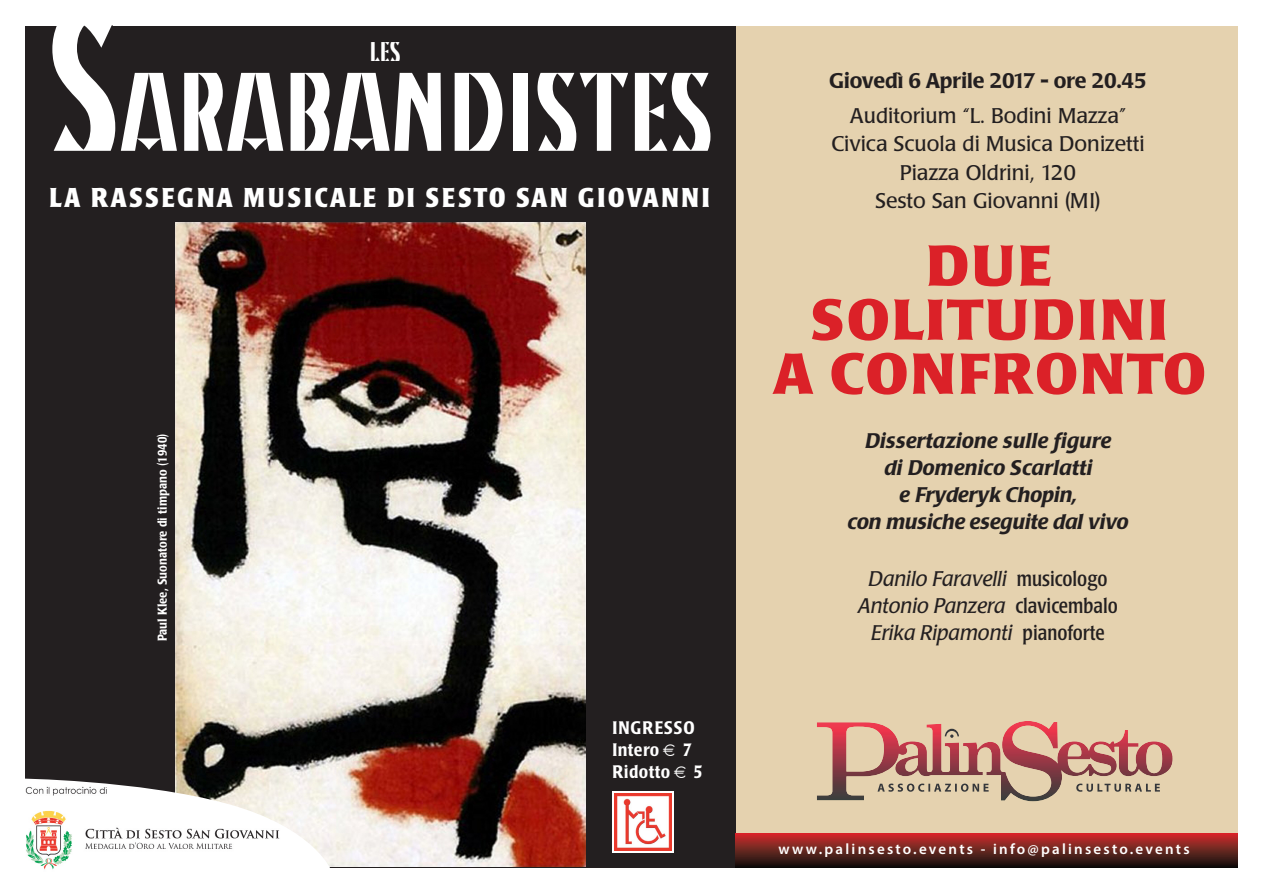
<style>
.page{position:relative;width:1263px;height:893px;background:#fff}
.page>*{position:absolute;margin:0;border:0;box-sizing:border-box;transform-origin:0 0}
.t1{font:111px "Kino";color:#fff}
.t2{font:700 57px/54px "Poppl Laudatio";letter-spacing:.045em;color:#db2128;text-align:center}
.t3{font:700 condensed 27px "Poppl Laudatio";letter-spacing:.1em;color:#fff}
.t4{font:27px "Kino";color:#fff}
.t5{font:21px/28.5px "Poppl Laudatio";color:#231f20;text-align:center}
.t6{font:italic 500 21px/27px "Poppl Laudatio";letter-spacing:.015em;color:#231f20;text-align:center}
.t7{font:italic 21px/27px "Poppl Laudatio";color:#231f20;text-align:center}
.t8{font:500 21px "Poppl Laudatio";color:#231f20}
.t9{font:500 condensed 18px/21.8px "Poppl Laudatio";letter-spacing:.025em;color:#fff}
.t10{font:600 15px "Myriad Pro";letter-spacing:.15em;color:#fff}
.t11{font:500 condensed 12.75px "Poppl Laudatio";letter-spacing:.005em;color:#fff}
.s1{font-size:180px}
.s2{font-style:normal;font-stretch:condensed}
</style>
<div class="page">
<div style="left:26px;top:26px;width:1211px;height:841px;background:#e5d2af"></div>
<div style="left:26px;top:26px;width:710px;height:841px;background:#231f20"></div>
<img style="left:176px;top:223px;width:409px;height:643px">
<div style="left:736px;top:833px;width:501px;height:34px;background:linear-gradient(to bottom,#d02f2e,#12150f)"></div>
<img style="left:817px;top:721px;width:353px;height:80px">
<svg style="left:877px;top:784px;width:112px;height:8px"></svg>
<svg style="left:1076px;top:784px;width:84px;height:8px"></svg>
<svg style="left:945px;top:729px;width:14px;height:9px"></svg>
<div style="left:612px;top:791px;width:62px;height:62px;background:linear-gradient(to right,#fff,#fff)"></div>
<img style="left:614px;top:793px;width:57px;height:57px">
<svg style="left:25px;top:778px;width:320px;height:90px;background:#d6d4d0"></svg>
<img style="left:25px;top:785px;width:256px;height:85px">
<h1 class="t1" style="left:47px;top:48px;width:668px"><span class="s1">S</span>ARABANDISTES</h1>
<p class="t4" style="left:369px;top:36px;width:33px">LES</p>
<p class="t3" style="left:49px;top:186px;width:662px">LA RASSEGNA MUSICALE DI SESTO SAN GIOVANNI</p>
<p class="t11" style="left:157px;top:641px;width:210px;rotate:-90deg">Paul Klee, Suonatore di timpano (1940)</p>
<p class="t9" style="left:612px;top:718px;width:84px">INGRESSO<br>Intero</p>
<p class="t9" style="left:683px;top:740px;width:10px">7</p>
<p class="t9" style="left:612px;top:762px;width:59px">Ridotto</p>
<p class="t9" style="left:694px;top:762px;width:10px">5</p>
<p class="t8" style="left:829px;top:73px;width:319px">Giovedì 6 Aprile 2017 - ore 20.45</p>
<p class="t5" style="left:831px;top:103px;width:315px">Auditorium “L. Bodini Mazza”<br>Civica Scuola di Musica Donizetti<br>Piazza Oldrini, 120<br>Sesto San Giovanni (MI)</p>
<h2 class="t2" style="left:772px;top:245px;width:435px">DUE<br>SOLITUDINI<br>A CONFRONTO</h2>
<p class="t6" style="left:847px;top:430px;width:282px">Dissertazione sulle figure<br>di Domenico Scarlatti<br>e Fryderyk Chopin,<br>con musiche eseguite dal vivo</p>
<p class="t7" style="left:858px;top:568px;width:261px">Danilo Faravelli <span class="s2">musicologo<br></span>Antonio Panzera <span class="s2">clavicembalo<br></span>Erika Ripamonti <span class="s2">pianoforte</span></p>
<p class="t10" style="left:778px;top:843px;width:413px">www.palinsesto.events - info@palinsesto.events</p>
</div>
